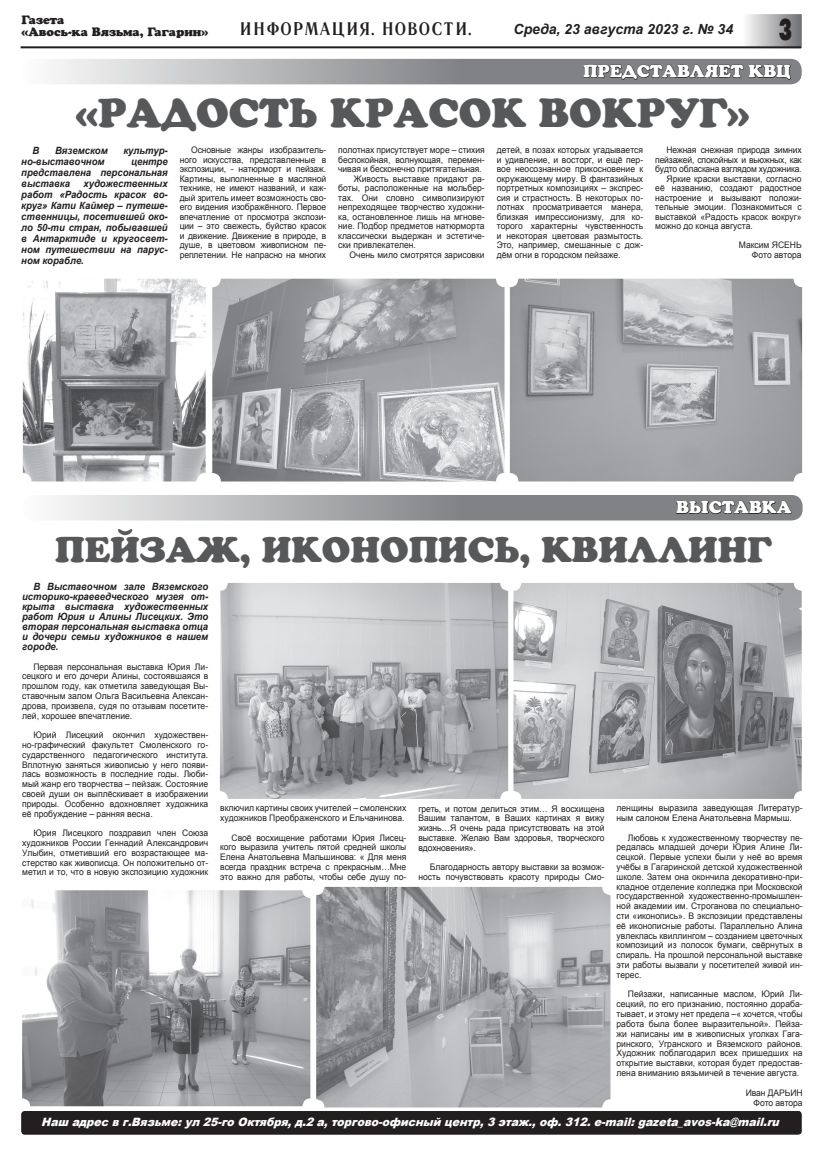
<style>
.page{position:relative;width:823px;height:1163px;background:#fff}
.page>*{position:absolute;margin:0;border:0;box-sizing:border-box;transform-origin:0 0}
.основной{font:40px "AG Crown Style";color:#57585a}
.основной-2{font:35px "AG Crown Style";color:#57585a}
.t1{font:30px "Futuris Extra C Bold";color:#231f20;scale:.67 1}
.t2{font:700 18px "Literaturnaya";color:#231f20;scale:.87 1}
.основной-3{font:17px "AG Crown Style";color:#fff}
.t3{font:italic 700 14px "Arial";color:#231f20}
.t4{font:12px "AG Crown Style";color:#231f20}
.основной-4{font:italic 900 11.5px "Arial";color:#fff;scale:.95 1}
.основной-5{font:italic 700 10px/11px "Arial";color:#231f20;text-align:justify;scale:.95 1}
.основной-6{font:9px/9.8px "Arial";color:#231f20;text-align:justify;scale:.95 1}
</style>
<div class="page">
<div style="left:742px;top:14px;width:59px;height:34px;background:linear-gradient(to right,#fff,#717275);border:1px solid #6c6d70"></div>
<hr style="left:21px;top:46px;width:779px;height:2px;background:#231f20">
<div style="left:22px;top:1111px;width:778px;height:22px;background:#231f20;border-radius:3px"></div>
<div style="left:21px;top:1110px;width:780px;height:24px;border:1px solid #231f20;border-radius:3px"></div>
<svg style="left:21px;top:59px;width:780px;height:25px;background:#aaacad"></svg>
<svg style="left:581px;top:64px;width:210px;height:16px;background:#656567"></svg>
<img style="left:23px;top:278px;width:182px;height:203px">
<img style="left:212px;top:278px;width:292px;height:203px">
<img style="left:509px;top:278px;width:292px;height:203px">
<svg style="left:22px;top:495px;width:780px;height:25px;background:#a6a7aa"></svg>
<svg style="left:674px;top:500px;width:118px;height:14px;background:#626264"></svg>
<img style="left:513px;top:583px;width:288px;height:215px">
<img style="left:22px;top:890px;width:288px;height:216px">
<img style="left:220px;top:583px;width:288px;height:215px">
<img style="left:316px;top:886px;width:294px;height:221px">
<p class="t4" style="left:22px;top:13px;width:44px">Газета</p>
<p class="t4" style="left:22px;top:25px;width:188px">«Авось-ка Вязьма, Гагарин»</p>
<p class="t2" style="left:238px;top:18px;width:270px">ИНФОРМАЦИЯ. НОВОСТИ.</p>
<p class="t3" style="left:513px;top:20px;width:221px">Среда, 23 августа 2023 г. № 34</p>
<p class="t1" style="left:778px;top:13px;width:22px">3</p>
<p class="основной-3" style="left:583px;top:61px;width:209px">ПРЕДСТАВЛЯЕТ КВЦ</p>
<p class="основной" style="left:75px;top:89px;width:675px">«РАДОСТЬ КРАСОК ВОКРУГ»</p>
<p class="основной-5" style="left:33px;top:145px;width:9px">В</p>
<p class="основной-5" style="left:55px;top:145px;width:57px">Вяземском</p>
<p class="основной-5" style="left:123px;top:145px;width:48px">культур-</p>
<p class="основной-5" style="left:21px;top:156px;width:89px">но-выставочном</p>
<p class="основной-5" style="left:21px;top:156px;width:156px;text-indent:110px">центре представлена персональная выставка</p>
<p class="основной-5" style="left:21px;top:178px;width:156px;text-indent:62px">художественных работ «Радость красок во&shy;круг» Кати Каймер – путеше&shy;ственницы, посетившей око&shy;ло 50-ти стран, побывавшей в Антарктиде и кругосвет&shy;ном путешествии на парус&shy;ном корабле.</p>
<p class="основной-6" style="left:180px;top:145px;width:156px;line-height:9.5px;text-indent:11px">Основные жанры изобразитель&shy;ного искусства, представленные в экспозиции, - натюрморт и пейзаж.<br>Картины, выполненные в масляной технике, не имеют названий, и каж&shy;дый зритель имеет возможность сво&shy;его видения изображённого. Первое впечатление от просмотра экспози&shy;ции – это свежесть, буйство красок и движение. Движение в природе, в душе, в цветовом живописном пе&shy;реплетении. Не напрасно на многих</p>
<p class="основной-6" style="left:338px;top:145px;width:156px;line-height:9.5px">полотнах присутствует море – стихия беспокойная, волнующая, перемен&shy;чивая и бесконечно притягательная.</p>
<p class="основной-6" style="left:338px;top:174px;width:156px;line-height:9.5px;text-indent:16px">Живость выставке придают ра&shy;боты, расположенные на мольбер&shy;тах. Они словно символизируют непреходящее творчество художни&shy;ка, остановленное лишь на мгнове&shy;ние. Подбор предметов натюрморта классически выдержан и эстетиче&shy;ски привлекателен.</p>
<p class="основной-6" style="left:349px;top:250px;width:144px">Очень мило смотрятся зарисовки</p>
<p class="основной-6" style="left:496px;top:145px;width:156px;line-height:9.5px">детей, в позах которых угадывается и удивление, и восторг, и ещё пер&shy;вое неосознанное прикосновение к окружающему миру. В фантазийных портретных композициях – экспрес&shy;сия и страстность. В некоторых по&shy;лотнах просматривается манера, близкая импрессионизму, для ко&shy;торого характерны чувственность и некоторая цветовая размытость.<br>Это, например, смешанные с дож&shy;дём огни в городском пейзаже.</p>
<p class="основной-6" style="left:654px;top:145px;width:156px;line-height:9.5px;text-indent:11px">Нежная снежная природа зимних пейзажей, спокойных и вьюжных, как будто обласкана взглядом художника.</p>
<p class="основной-6" style="left:654px;top:174px;width:156px;line-height:9.5px;text-indent:11px">Яркие краски выставки, согласно её названию, создают радостное настроение и вызывают положи&shy;тельные эмоции. Познакомиться с выставкой «Радость красок вокруг» можно до конца августа.</p>
<p class="основной-6" style="left:738px;top:240px;width:68px">Максим ЯСЕНЬ</p>
<p class="основной-6" style="left:751px;top:250px;width:54px">Фото автора</p>
<p class="основной-3" style="left:675px;top:497px;width:117px">ВЫСТАВКА</p>
<p class="основной-2" style="left:55px;top:529px;width:717px">ПЕЙЗАЖ, ИКОНОПИСЬ, КВИЛЛИНГ</p>
<p class="основной-5" style="left:22px;top:582px;width:197px;line-height:10px;text-indent:11px">В Выставочном зале Вяземского историко-краеведческого музея от&shy;крыта выставка художественных работ Юрия и Алины Лисецких. Это вторая персональная выставка отца и дочери семьи художников в нашем городе.</p>
<p class="основной-6" style="left:22px;top:661px;width:197px;text-indent:11px">Первая персональная выставка Юрия Ли&shy;сецкого и его дочери Алины, состоявшаяся в прошлом году, как отметила заведующая Вы&shy;ставочным залом Ольга Васильевна Алексан&shy;дрова, произвела, судя по отзывам посетите&shy;лей, хорошее впечатление.</p>
<p class="основной-6" style="left:22px;top:730px;width:197px;text-indent:11px">Юрий Лисецкий окончил художествен&shy;но-графический факультет Смоленского го&shy;сударственного педагогического института.<br>Вплотную заняться живописью у него появи&shy;лась возможность в последние годы. Люби&shy;мый жанр его творчества – пейзаж. Состояние своей души он выплёскивает в изображении природы. Особенно вдохновляет художника её пробуждение – ранняя весна.</p>
<p class="основной-6" style="left:22px;top:828px;width:197px;text-indent:11px">Юрия Лисецкого поздравил член Союза художников России Геннадий Александрович Улыбин, отметивший его возрастающее ма&shy;стерство как живописца. Он положительно от&shy;метил и то, что в новую экспозицию художник</p>
<p class="основной-6" style="left:220px;top:803px;width:197px">включил картины своих учителей – смоленских художников Преображенского и Ельчанинова.</p>
<p class="основной-6" style="left:220px;top:832px;width:197px;text-indent:11px">Своё восхищение работами Юрия Лисец&shy;кого выразила учитель пятой средней школы Елена Анатольевна Мальшинова: « Для меня всегда праздник встреча с прекрасным…Мне это важно для работы, чтобы себе душу по-</p>
<p class="основной-6" style="left:418px;top:803px;width:197px">греть, и потом делиться этим… Я восхищена Вашим талантом, в Ваших картинах я вижу жизнь…Я очень рада присутствовать на этой выставке. Желаю Вам здоровья, творческого вдохновения».</p>
<p class="основной-6" style="left:418px;top:862px;width:197px;text-align:right">Благодарность автору выставки за возмож&shy;ность почувствовать красоту природы Смо-</p>
<p class="основной-6" style="left:616px;top:803px;width:197px">ленщины выразила заведующая Литератур&shy;ным салоном Елена Анатольевна Мармыш.</p>
<p class="основной-6" style="left:616px;top:832px;width:197px;text-indent:11px">Любовь к художественному творчеству пе&shy;редалась младшей дочери Юрия Алине Ли&shy;сецкой. Первые успехи были у неё во время учёбы в Гагаринской детской художественной школе. Затем она окончила декоративно-при&shy;кладное отделение колледжа при Московской государственной художественно-промышлен&shy;ной академии им. Строганова по специально&shy;сти «иконопись». В экспозиции представлены её иконописные работы. Параллельно Алина увлеклась квиллингом – созданием цветочных композиций из полосок бумаги, свёрнутых в спираль. На прошлой персональной выставке эти работы вызвали у посетителей живой ин&shy;терес.</p>
<p class="основной-6" style="left:616px;top:989px;width:197px;text-indent:11px">Пейзажи, написанные маслом, Юрий Ли&shy;сецкий, по его признанию, постоянно дораба&shy;тывает, и этому нет предела –« хочется, чтобы работа была более выразительной». Пейза&shy;жи написаны им в живописных уголках Гага&shy;ринского, Угранского и Вяземского районов.<br>Художник поблагодарил всех пришедших на открытие выставки, которая будет предостав&shy;лена вниманию вязьмичей в течение августа.</p>
<p class="основной-6" style="left:745px;top:1087px;width:61px">Иван ДАРЬИН</p>
<p class="основной-6" style="left:753px;top:1097px;width:53px">Фото автора</p>
<p class="основной-4" style="left:41px;top:1113px;width:782px">Наш адресвг.Вязьме:ул25-гоОктября,д.2а,торгово-офисныйцентр,3этаж.,оф.312.e-mail:gazeta_avos-ka@mail.ru</p>
</div>
